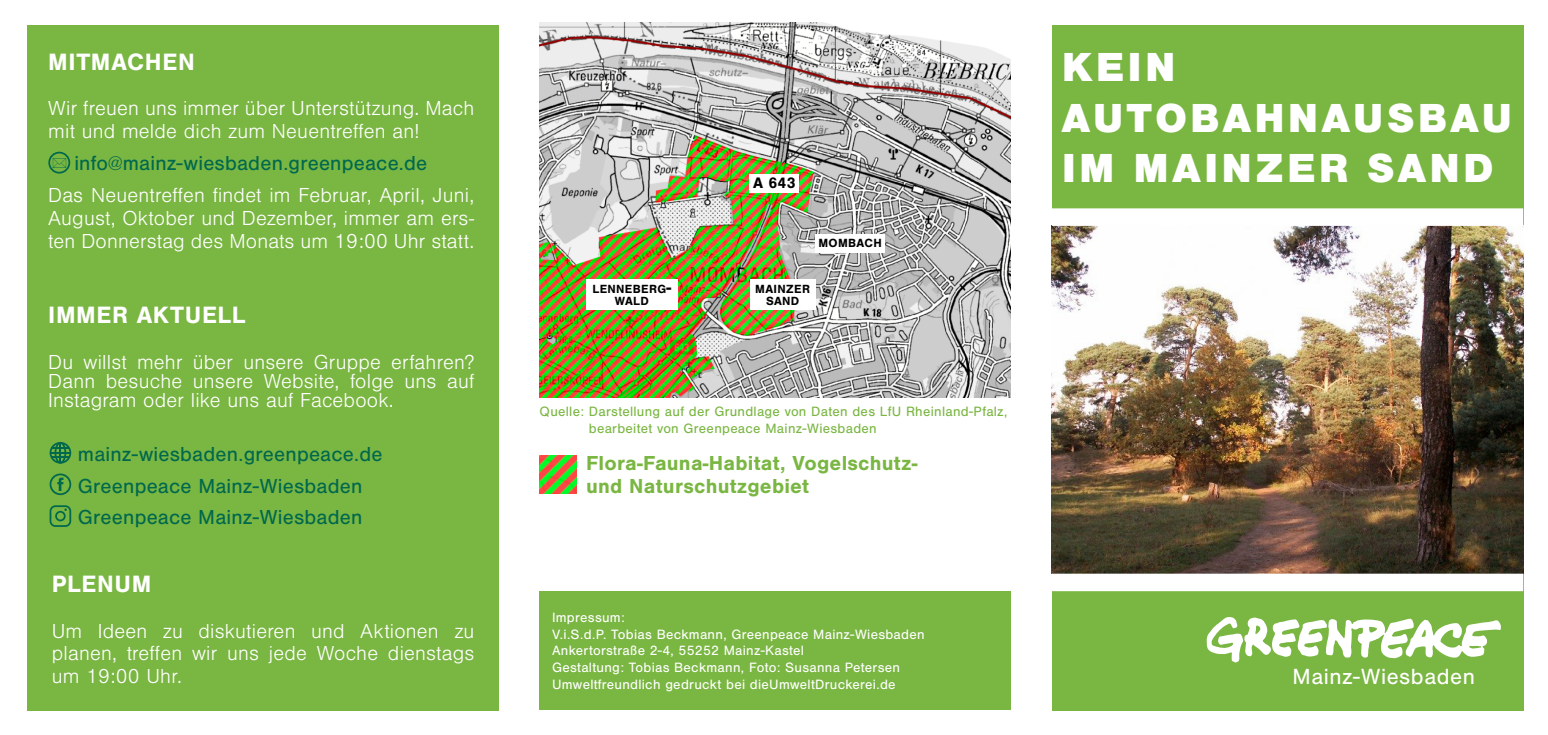
<style>
.page{position:relative;width:1548px;height:735px;background:#fff}
.page>*{position:absolute;margin:0;border:0;box-sizing:border-box;transform-origin:0 0}
.Titel{font:900 42px "Nimbus San";letter-spacing:.075em;color:#fff}
.Head__weiß{font:700 24.5px "Nimbus San";letter-spacing:.025em;color:#fff}
.t1{font:22.75px "Nimbus San";letter-spacing:.025em;color:#fff}
.Fließtext__weiß{font:300 21px/22.8px "Nimbus San";letter-spacing:.01em;color:#fff;text-align:justify}
.Akzent{font:21px "Nimbus San";letter-spacing:.01em;color:#00684d}
.Fließtext__grün{font:700 21px "Nimbus San";letter-spacing:.01em;color:#7ab642}
.Beschreibung__2{font:700 15.75px "Nimbus San";color:#000}
.Impressum{font:14px "Nimbus San";letter-spacing:.02em;color:#fff}
.Beschreibung{font:14px/16.8px "Nimbus San";letter-spacing:.02em;color:#7ab642}
.Beschreibung__2-2{font:700 12.25px/12.2px "Nimbus San";letter-spacing:.03em;color:#000;text-align:center}
.s1{font-size:17.5px}
</style>
<div class="page">
<div style="left:1052px;top:25px;width:471px;height:684px;background:#7ab642"></div>
<div style="left:539px;top:591px;width:472px;height:118px;background:#7ab642"></div>
<div style="left:27px;top:25px;width:472px;height:684px;background:#7ab642"></div>
<svg style="left:1207px;top:617px;width:294px;height:45px"></svg>
<svg style="left:50px;top:442px;width:21px;height:21px"></svg>
<svg style="left:50px;top:473px;width:21px;height:22px"></svg>
<div style="left:50px;top:505px;width:21px;height:21px;border:2px solid #00684d;border-radius:5px"></div>
<div style="left:55px;top:510px;width:11px;height:11px;border:2px solid #00684d;border-radius:50%"></div>
<img style="left:1052px;top:226px;width:471px;height:347px">
<div style="left:1052px;top:208px;width:471px;height:18px;background:#fff"></div>
<div style="left:1052px;top:573px;width:471px;height:18px;background:#fff"></div>
<img style="left:540px;top:23px;width:471px;height:374px">
<img style="left:540px;top:455px;width:37px;height:37px">
<div style="left:815px;top:234px;width:70px;height:18px;background:#fff"></div>
<div style="left:750px;top:279px;width:65px;height:30px;background:#fff"></div>
<div style="left:586px;top:279px;width:91px;height:30px;background:#fff"></div>
<div style="left:750px;top:174px;width:49px;height:18px;background:#fff"></div>
<div style="left:48px;top:152px;width:22px;height:21px;border:2px solid #00684d;border-radius:50%"></div>
<p class="Head__weiß" style="left:48px;top:48px;width:148px">MITMACHEN</p>
<p class="Fließtext__weiß" style="left:48px;top:97px;width:427px">Wir freuen uns immer über Unterstützung. Mach mit und melde dich zum Neuentreffen an!</p>
<p class="Akzent" style="left:74px;top:151px;width:354px">info@mainz-wiesbaden.greenpeace.de</p>
<p class="Fließtext__weiß" style="left:48px;top:184px;width:427px">Das Neuentreffen findet im Februar, April, Juni, August, Oktober und Dezember, immer am ers&shy;ten Donnerstag des Monats um 19:00 Uhr statt.</p>
<p class="Head__weiß" style="left:48px;top:301px;width:199px">IMMER AKTUELL</p>
<p class="Fließtext__weiß" style="left:48px;top:350px;width:427px">Du willst mehr über unsere Gruppe erfahren?</p>
<p class="Fließtext__weiß" style="left:48px;top:370px;width:427px">Dann besuche unsere Website, folge uns auf</p>
<p class="Fließtext__weiß" style="left:48px;top:389px;width:347px">Instagram oder like uns auf Facebook.</p>
<p class="Akzent" style="left:78px;top:442px;width:306px">mainz-wiesbaden.greenpeace.de</p>
<p class="Akzent" style="left:78px;top:474px;width:286px">Greenpeace Mainz-Wiesbaden</p>
<p class="Akzent" style="left:78px;top:505px;width:286px">Greenpeace Mainz-Wiesbaden</p>
<p class="Head__weiß" style="left:52px;top:570px;width:101px">PLENUM</p>
<p class="Fließtext__weiß" style="left:52px;top:619px;width:424px">Um Ideen zu diskutieren und Aktionen zu planen, treffen wir uns jede Woche dienstags um 19:00 Uhr.</p>
<p class="Beschreibung__2-2" style="left:592px;top:282px;width:80px">LENNEBERG<span class="s1">-<br></span>WALD</p>
<p class="Beschreibung__2" style="left:753px;top:174px;width:44px">A 643</p>
<p class="Beschreibung__2-2" style="left:818px;top:237px;width:65px">MOMBACH</p>
<p class="Beschreibung__2-2" style="left:755px;top:282px;width:56px">MAINZER<br>SAND</p>
<p class="Beschreibung" style="left:589px;top:403px;width:420px;text-indent:-49px">Quelle: Darstellung auf der Grundlage von Daten des LfU Rheinland-Pfalz, bearbeitet von Greenpeace Mainz-Wiesbaden</p>
<p class="Fließtext__grün" style="left:586px;top:451px;width:333px">Flora-Fauna-Habitat, Vogelschutz-</p>
<p class="Fließtext__grün" style="left:586px;top:473px;width:224px">und Naturschutzgebiet</p>
<p class="Impressum" style="left:552px;top:609px;width:74px">Impressum:</p>
<p class="Impressum" style="left:552px;top:626px;width:374px">V.i.S.d.P. Tobias Beckmann, Greenpeace Mainz-Wiesbaden</p>
<p class="Impressum" style="left:552px;top:642px;width:253px">Ankertorstraße 2-4, 55252 Mainz-Kastel</p>
<p class="Impressum" style="left:552px;top:659px;width:350px">Gestaltung: Tobias Beckmann, Foto: Susanna Petersen</p>
<p class="Impressum" style="left:552px;top:676px;width:345px">Umweltfreundlich gedruckt bei dieUmweltDruckerei.de</p>
<p class="Titel" style="left:1062px;top:43px;width:115px">KEIN</p>
<p class="Titel" style="left:1062px;top:94px;width:452px">AUTOBAHNAUSBAU</p>
<p class="Titel" style="left:1062px;top:144px;width:433px">IM MAINZER SAND</p>
<p class="t1" style="left:1292px;top:664px;width:184px">Mainz-Wiesbaden</p>
</div>
